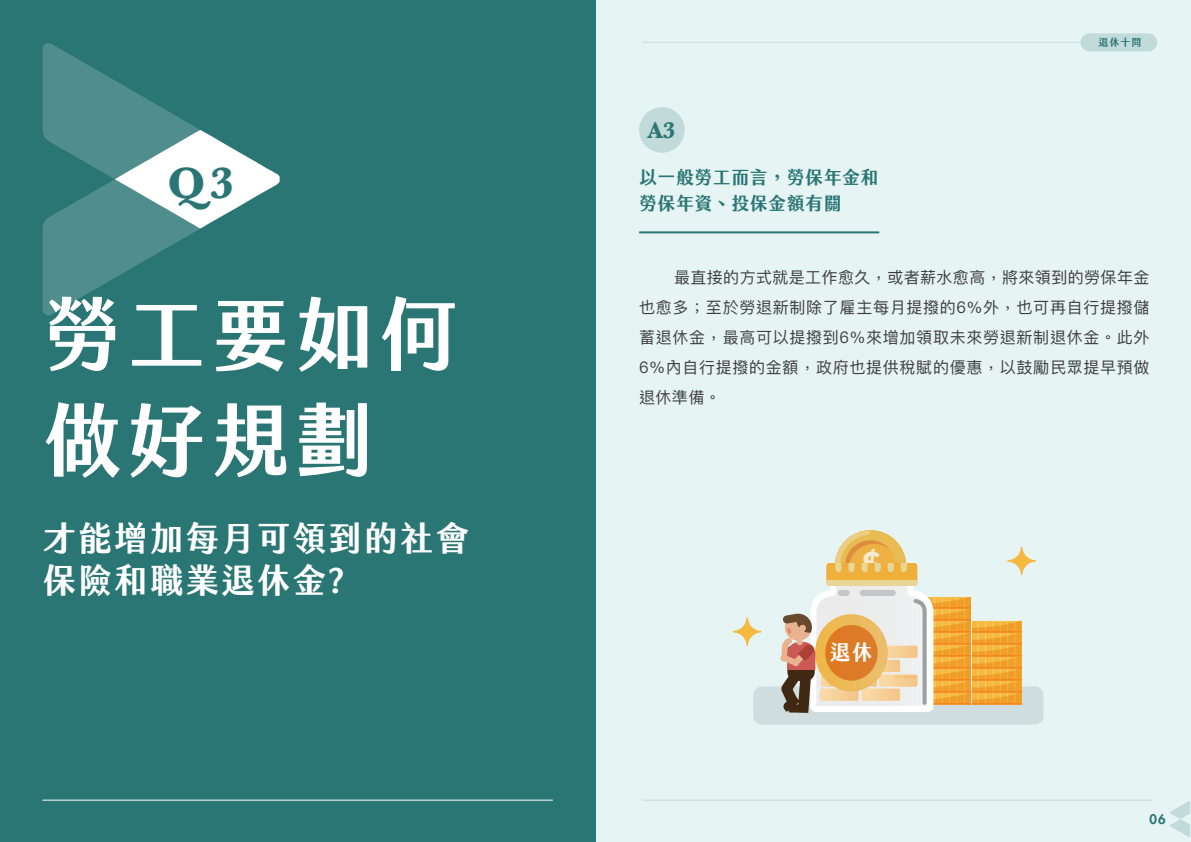
<style>
.page{position:relative;width:1191px;height:842px;background:#fff}
.page>*{position:absolute;margin:0;border:0;box-sizing:border-box;transform-origin:0 0}
.t1{font:80px/106.2px "jf jinxuan fresh 2.2 bold";letter-spacing:.05em;color:#fff}
.t2{font:700 45.6px "Baskerville";color:#2a7674}
.t3{font:34px/42px "jf jinxuan fresh 2.2 bold";letter-spacing:.05em;color:#fff}
.t4{font:700 23.6px "Baskerville";color:#2a7674}
.t5{font:20.9px "jf jinxuan fresh 2.2 bold";color:#fff}
.t6{font:18px/26px "jf jinxuan fresh 2.2 bold";letter-spacing:.025em;color:#2a7674}
.t7{font:16px/30px "Ping Fang TC";letter-spacing:.045em;color:#3e3e3f;text-align:justify}
.t8{font:800 13px "Futura Std";color:#2a7674}
.t9{font:10px "jf jinxuan fresh 2.2 bold";color:#2a7674}
</style>
<div class="page">
<div style="left:595px;top:0;width:596px;height:842px;background:#e6f4f4"></div>
<svg style="left:1169px;top:801px;width:21px;height:36px"></svg>
<div style="left:0;top:0;width:595px;height:842px;background:#2a7674"></div>
<hr style="left:43px;top:800px;width:510px;height:1px;background:#fff">
<svg style="left:43px;top:43px;width:157px;height:272px;fill:#4f8e8c"></svg>
<svg style="left:115px;top:130px;width:165px;height:98px"></svg>
<hr style="left:642px;top:800px;width:510px;height:1px;background:#2a7674">
<hr style="left:639px;top:231px;width:240px;height:2px;background:#2a7674">
<div style="left:753px;top:686px;width:290px;height:38px;background:#cfddde;border-radius:9px"></div>
<svg style="left:733px;top:617px;width:28px;height:29px"></svg>
<svg style="left:1007px;top:547px;width:28px;height:28px"></svg>
<svg style="left:774px;top:530px;width:247px;height:183px"></svg>
<div style="left:639px;top:107px;width:45px;height:46px;background:#c1dbda;border-radius:50%"></div>
<div style="left:1080px;top:33px;width:77px;height:18px;background:#c1dbda;border-radius:9px"></div>
<hr style="left:642px;top:42px;width:438px;height:1px;background:#2a7674">
<h2 class="t2" style="left:167px;top:151px;width:69px">Q3</h2>
<h1 class="t1" style="left:43px;top:285px;width:418px">勞工要如何做好規劃</h1>
<h3 class="t3" style="left:43px;top:519px;width:428px">才能增加每月可領到的社會保險和職業退休金?</h3>
<h3 class="t4" style="left:647px;top:114px;width:29px">A3</h3>
<p class="t6" style="left:639px;top:165px;width:241px">以一般勞工而言，勞保年金和勞保年資、投保金額有關</p>
<p class="t9" style="left:1098px;top:37px;width:44px">退休十問</p>
<p class="t7" style="left:639px;top:262px;width:512px;text-indent:35px">最直接的方式就是工作愈久，或者薪水愈高，將來領到的勞保年金也愈多；至於勞退新制除了雇主每月提撥的6%外，也可再自行提撥儲蓄退休金，最高可以提撥到6%來增加領取未來勞退新制退休金。此外6%內自行提撥的金額，政府也提供稅賦的優惠，以鼓勵民眾提早預做退休準備。</p>
<h3 class="t5" style="left:830px;top:640px;width:44px">退休</h3>
<p class="t8" style="left:1149px;top:811px;width:18px">06</p>
</div>
